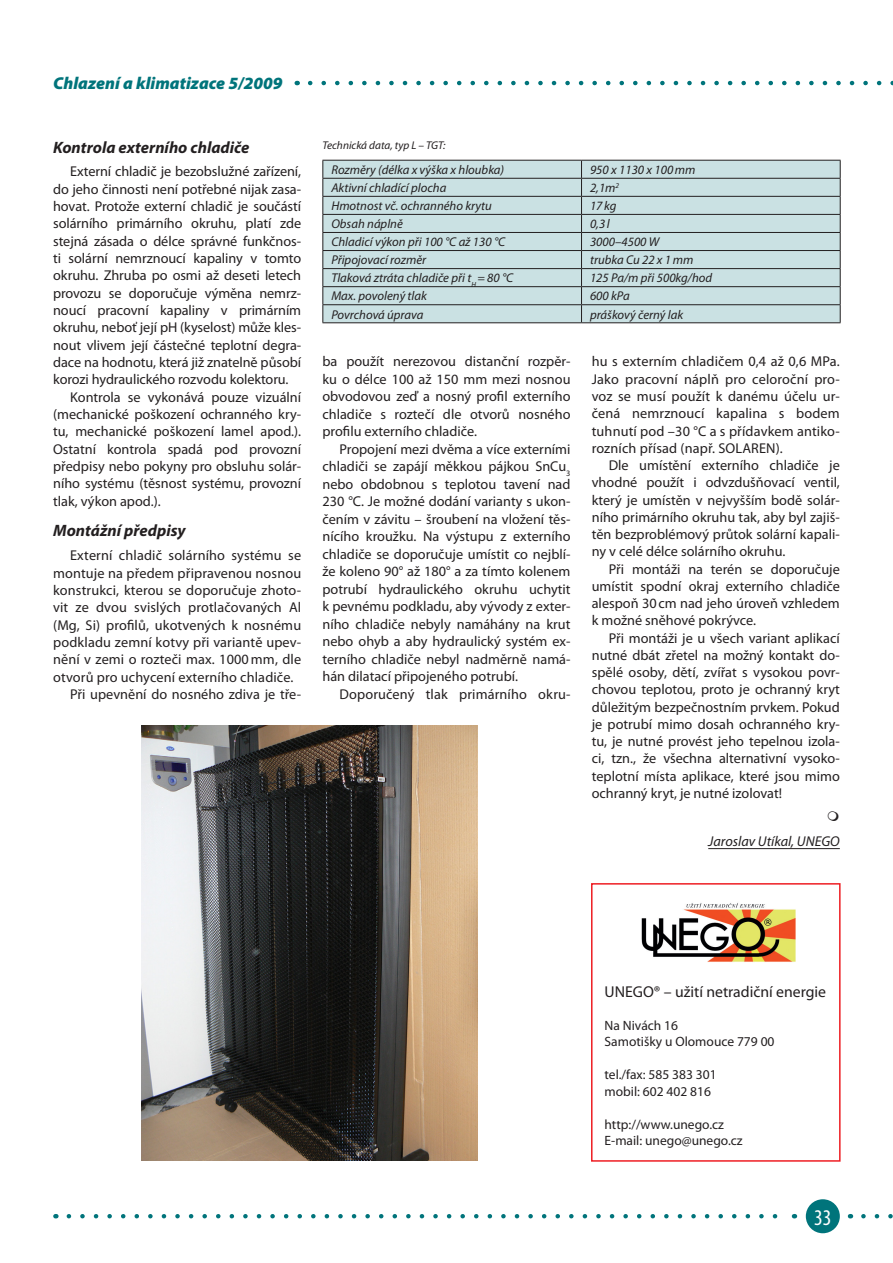
<style>
.page{position:relative;width:893px;height:1263px;background:#fff}
.page>*{position:absolute;margin:0;border:0;box-sizing:border-box;transform-origin:0 0}
.t1{font:condensed 22.5px "Myriad Pro";color:#fff}
.t2{font:italic 900 17.25px "Myriad Pro";color:#00747b}
.t3{font:italic 700 16.5px "Myriad Pro";color:#231f20}
.t4{font:15.75px "Myriad Pro";color:#231f20}
.t5{font:14.25px/17.2px "Myriad Pro";color:#231f20;text-align:justify}
.t6{font:italic 14.25px "Myriad Pro";color:#231f20}
.t7{font:13.5px/16.5px "Myriad Pro";color:#231f20}
.t8{font:italic 12.75px "Myriad Pro";color:#231f20}
.t9{font:italic 11.25px "Myriad Pro";color:#231f20}
</style>
<div class="page">
<svg style="left:863px;top:1214px;width:30px;height:4px"></svg>
<svg style="left:310px;top:81px;width:583px;height:4px"></svg>
<div style="left:806px;top:1199px;width:34px;height:34px;background:#00747b;border-radius:50%"></div>
<svg style="left:69px;top:1214px;width:709px;height:4px"></svg>
<div style="left:591px;top:883px;width:250px;height:279px;border:2px solid #ee1d23"></div>
<img style="left:141px;top:726px;width:336px;height:435px">
<hr style="left:708px;top:848px;width:132px;height:1px;background:#231f20">
<div style="left:323px;top:161px;width:517px;height:161px;background:#cae1e3"></div>
<hr style="left:322px;top:178px;width:259px;height:1px;background:#231f20">
<hr style="left:581px;top:178px;width:260px;height:1px;background:#231f20">
<hr style="left:322px;top:196px;width:259px;height:1px;background:#231f20">
<hr style="left:581px;top:196px;width:260px;height:1px;background:#231f20">
<hr style="left:322px;top:214px;width:259px;height:1px;background:#231f20">
<hr style="left:581px;top:214px;width:260px;height:1px;background:#231f20">
<hr style="left:322px;top:232px;width:259px;height:1px;background:#231f20">
<hr style="left:581px;top:232px;width:260px;height:1px;background:#231f20">
<hr style="left:322px;top:250px;width:259px;height:1px;background:#231f20">
<hr style="left:581px;top:250px;width:260px;height:1px;background:#231f20">
<hr style="left:322px;top:268px;width:259px;height:1px;background:#231f20">
<hr style="left:581px;top:268px;width:260px;height:1px;background:#231f20">
<hr style="left:322px;top:286px;width:259px;height:1px;background:#231f20">
<hr style="left:581px;top:286px;width:260px;height:1px;background:#231f20">
<hr style="left:322px;top:304px;width:259px;height:1px;background:#231f20">
<hr style="left:581px;top:304px;width:260px;height:1px;background:#231f20">
<svg style="left:581px;top:161px;width:1px;height:161px"></svg>
<hr style="left:322px;top:160px;width:259px;height:1px;background:#231f20">
<hr style="left:581px;top:160px;width:260px;height:1px;background:#231f20">
<svg style="left:322px;top:161px;width:1px;height:161px"></svg>
<svg style="left:840px;top:161px;width:1px;height:161px"></svg>
<hr style="left:322px;top:322px;width:259px;height:1px;background:#231f20">
<hr style="left:581px;top:322px;width:260px;height:1px;background:#231f20">
<img style="left:641px;top:903px;width:155px;height:59px">
<p class="t2" style="left:53px;top:72px;width:231px">Chlazení a klimatizace 5/2009</p>
<p class="t3" style="left:53px;top:136px;width:198px">Kontrola externího chladiče</p>
<p class="t5" style="left:70px;top:163px;width:233px">Externí chladič je bezobslužné zařízení,</p>
<p class="t5" style="left:53px;top:180px;width:250px">do jeho činnosti není potřebné nijak zasa-</p>
<p class="t5" style="left:53px;top:197px;width:250px">hovat. Protože externí chladič je součástí</p>
<p class="t5" style="left:53px;top:215px;width:250px">solárního primárního okruhu, platí zde</p>
<p class="t5" style="left:53px;top:232px;width:250px">stejná zásada o délce správné funkčnos-</p>
<p class="t5" style="left:53px;top:249px;width:250px">ti solární nemrznoucí kapaliny v tomto</p>
<p class="t5" style="left:53px;top:267px;width:250px">okruhu. Zhruba po osmi až deseti letech</p>
<p class="t5" style="left:53px;top:284px;width:250px">provozu se doporučuje výměna nemrz-</p>
<p class="t5" style="left:53px;top:301px;width:250px">noucí pracovní kapaliny v primárním</p>
<p class="t5" style="left:53px;top:319px;width:250px">okruhu, neboť její pH (kyselost) může kles-</p>
<p class="t5" style="left:53px;top:336px;width:250px">nout vlivem její částečné teplotní degra-</p>
<p class="t5" style="left:53px;top:353px;width:249px">dace na hodnotu, která již znatelně působí</p>
<p class="t5" style="left:53px;top:371px;width:237px">korozi hydraulického rozvodu kolektoru.</p>
<p class="t5" style="left:70px;top:388px;width:233px">Kontrola se vykonává pouze vizuální</p>
<p class="t5" style="left:53px;top:405px;width:250px">(mechanické poškození ochranného kry-</p>
<p class="t5" style="left:53px;top:423px;width:250px">tu, mechanické poškození lamel apod.).</p>
<p class="t5" style="left:53px;top:440px;width:250px">Ostatní kontrola spadá pod provozní</p>
<p class="t5" style="left:53px;top:457px;width:250px">předpisy nebo pokyny pro obsluhu solár-</p>
<p class="t5" style="left:53px;top:475px;width:250px">ního systému (těsnost systému, provozní</p>
<p class="t5" style="left:53px;top:492px;width:109px">tlak, výkon apod.).</p>
<p class="t3" style="left:53px;top:520px;width:134px">Montážní předpisy</p>
<p class="t5" style="left:70px;top:547px;width:233px">Externí chladič solárního systému se</p>
<p class="t5" style="left:53px;top:564px;width:250px">montuje na předem připravenou nosnou</p>
<p class="t5" style="left:53px;top:581px;width:250px">konstrukci, kterou se doporučuje zhoto-</p>
<p class="t5" style="left:53px;top:598px;width:250px">vit ze dvou svislých protlačovaných Al</p>
<p class="t5" style="left:53px;top:616px;width:250px">(Mg, Si) profilů, ukotvených k nosnému</p>
<p class="t5" style="left:53px;top:633px;width:250px">podkladu zemní kotvy při variantě upev-</p>
<p class="t5" style="left:53px;top:650px;width:250px">nění v zemi o rozteči max. 1000 mm, dle</p>
<p class="t5" style="left:53px;top:668px;width:242px">otvorů pro uchycení externího chladiče.</p>
<p class="t5" style="left:70px;top:685px;width:233px">Při upevnění do nosného zdiva je tře-</p>
<p class="t9" style="left:322px;top:138px;width:125px">Technická data, typ L – TGT:</p>
<p class="t8" style="left:331px;top:162px;width:174px">Rozměry (délka x výška x hloubka)</p>
<p class="t8" style="left:590px;top:162px;width:107px">950 x 1130 x 100mm</p>
<p class="t8" style="left:331px;top:180px;width:117px">Aktivní chladící plocha</p>
<p class="t8" style="left:590px;top:180px;width:31px">2,1m<sup>2</sup></p>
<p class="t8" style="left:331px;top:198px;width:162px">Hmotnost vč. ochranného krytu</p>
<p class="t8" style="left:590px;top:198px;width:28px">17 kg</p>
<p class="t8" style="left:331px;top:216px;width:73px">Obsah náplně</p>
<p class="t8" style="left:590px;top:216px;width:21px">0,3 l</p>
<p class="t8" style="left:331px;top:234px;width:175px">Chladicí výkon při 100 °C až 130 °C</p>
<p class="t8" style="left:590px;top:234px;width:71px">3000–4500 W</p>
<p class="t8" style="left:331px;top:252px;width:96px">Připojovací rozměr</p>
<p class="t8" style="left:590px;top:252px;width:105px">trubka Cu 22 x 1mm</p>
<p class="t8" style="left:331px;top:270px;width:183px">Tlaková ztráta chladiče při t<sub>H</sub> = 80 °C</p>
<p class="t8" style="left:590px;top:270px;width:124px">125 Pa/m při 500kg/hod</p>
<p class="t8" style="left:331px;top:288px;width:97px">Max. povolený tlak</p>
<p class="t8" style="left:590px;top:288px;width:41px">600 kPa</p>
<p class="t8" style="left:331px;top:306px;width:94px">Povrchová úprava</p>
<p class="t8" style="left:590px;top:306px;width:95px">práškový černý lak</p>
<p class="t5" style="left:322px;top:353px;width:250px">ba použít nerezovou distanční rozpěr&shy;ku o délce 100 až 150 mm mezi nosnou obvodovou zeď a nosný profil externího chladiče s roztečí dle otvorů nosného profilu externího chladiče.</p>
<p class="t5" style="left:322px;top:440px;width:250px;text-indent:17px">Propojení mezi dvěma a více externími chladiči se zapájí měkkou pájkou SnCu<sub>3 </sub>nebo obdobnou s teplotou tavení nad 230 °C. Je možné dodání varianty s ukon&shy;čením v závitu – šroubení na vložení těs&shy;nícího kroužku. Na výstupu z externího chladiče se doporučuje umístit co nejblí&shy;že koleno 90° až 180° a za tímto kolenem potrubí hydraulického okruhu uchytit k pevnému podkladu, aby vývody z exter&shy;ního chladiče nebyly namáhány na krut nebo ohyb a aby hydraulický systém ex&shy;terního chladiče nebyl nadměrně namá&shy;hán dilatací připojeného potrubí.</p>
<p class="t5" style="left:339px;top:685px;width:233px">Doporučený tlak primárního okru-</p>
<p class="t5" style="left:592px;top:353px;width:250px">hu s externím chladičem 0,4 až 0,6 MPa.<br>Jako pracovní náplň pro celoroční pro&shy;voz se musí použít k danému účelu ur&shy;čená nemrznoucí kapalina s bodem tuhnutí pod –30 °C a s přídavkem antiko&shy;rozních přísad (např. SOLAREN).</p>
<p class="t5" style="left:592px;top:456px;width:250px;text-indent:17px">Dle umístění externího chladiče je vhodné použít i odvzdušňovací ventil, který je umístěn v nejvyšším bodě solár&shy;ního primárního okruhu tak, aby byl zajiš&shy;těn bezproblémový průtok solární kapali&shy;ny v celé délce solárního okruhu.</p>
<p class="t5" style="left:592px;top:560px;width:250px;text-indent:17px">Při montáži na terén se doporučuje umístit spodní okraj externího chladiče alespoň 30cm nad jeho úroveň vzhledem k možné sněhové pokrývce.</p>
<p class="t5" style="left:592px;top:629px;width:250px;text-indent:17px">Při montáži je u všech variant aplikací nutné dbát zřetel na možný kontakt do&shy;spělé osoby, dětí, zvířat s vysokou povr&shy;chovou teplotou, proto je ochranný kryt důležitým bezpečnostním prvkem. Pokud je potrubí mimo dosah ochranného kry&shy;tu, je nutné provést jeho tepelnou izola&shy;ci, tzn., že všechna alternativní vysoko&shy;teplotní místa aplikace, které jsou mimo ochranný kryt, je nutné izolovat!</p>
<p class="t6" style="left:708px;top:833px;width:133px">Jaroslav Utíkal, UNEGO</p>
<p class="t4" style="left:604px;top:982px;width:223px">UNEGO® – užití netradiční energie</p>
<p class="t7" style="left:604px;top:1017px;width:171px">Na Nivách 16<br>Samotišky u Olomouce 779 00</p>
<p class="t7" style="left:604px;top:1066px;width:114px">tel./fax: 585 383 301 mobil: 602 402 816</p>
<p class="t7" style="left:604px;top:1116px;width:140px">http://www.unego.cz<br>E-mail: unego@unego.cz</p>
<h1 class="t1" style="left:814px;top:1203px;width:19px">33</h1>
</div>
